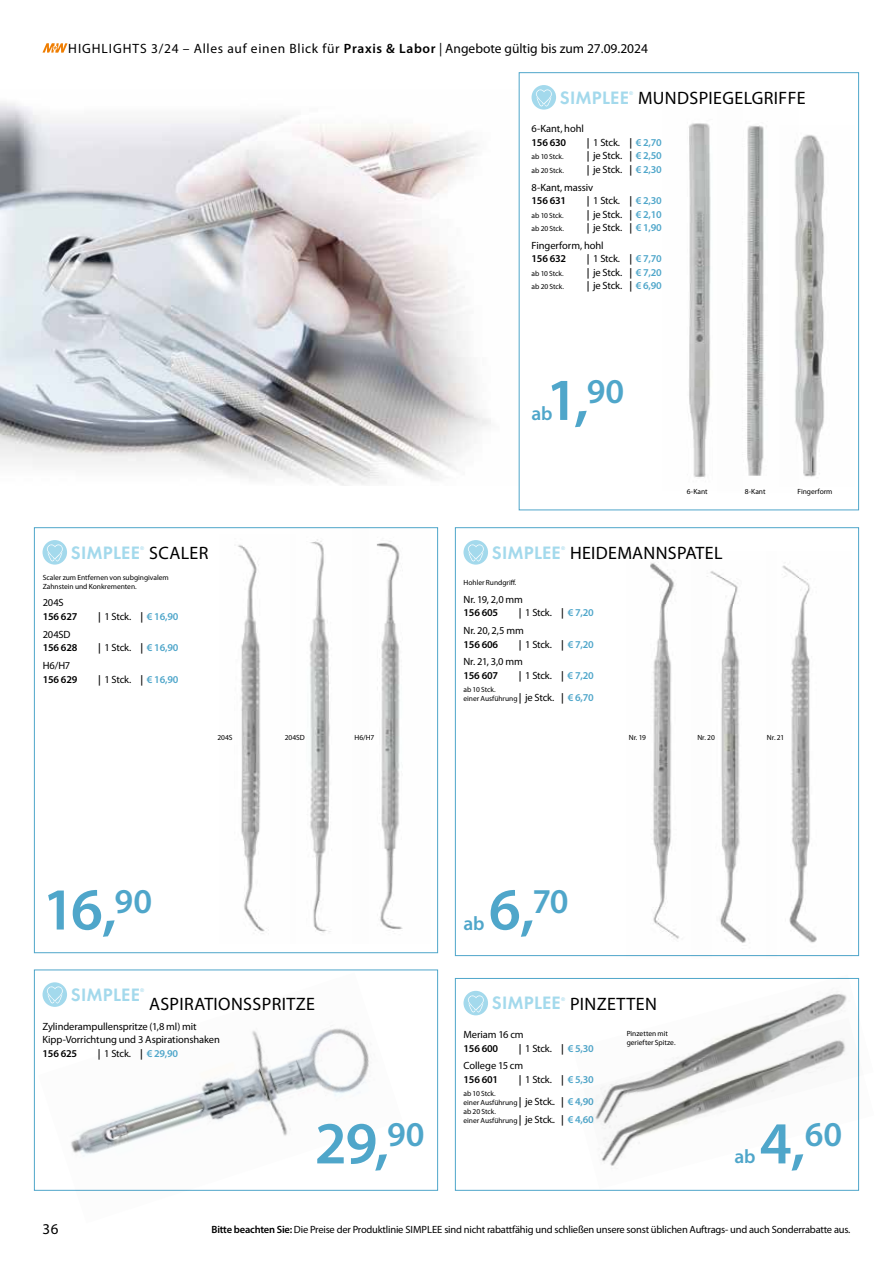
<style>
.page{position:relative;width:893px;height:1263px;background:#fff}
.page>*{position:absolute;margin:0;border:0;box-sizing:border-box;transform-origin:0 0}
.t1{font:600 60px "Myriad Pro";color:#4fa6ca}
.t2{font:600 19.5px "Myriad Pro";color:#4fa6ca}
.t3{font:600 18.6px "Futura PT";letter-spacing:.01em;color:#a3d9ec}
.t4{font:18px "Myriad Pro";letter-spacing:.02em;color:#000}
.t5{font:15px "Myriad Pro";color:#000}
.t6{font:13.5px "Myriad Pro";letter-spacing:.05em;color:#000}
.t7{font:10.5px/17.7px "Myriad Pro";letter-spacing:-.02em;color:#000}
.t8{font:600 10.5px "Myriad Pro";letter-spacing:-.02em;color:#000}
.t9{font:7.5px/9px "Myriad Pro";letter-spacing:-.005em;color:#000}
.t10{font:600 5.4px "Futura PT";color:#a3d9ec}
.s1{font-weight:600}
.s2{font-weight:600;color:#4fa6ca}
.s3{font-family:"Myriad Pro";font-weight:400;font-size:18px;color:#000}
.s4{font-weight:600;font-size:10.5px}
.s5{font-size:10.5px}
.s6{font-weight:600;font-size:10.5px;color:#4fa6ca}
</style>
<div class="page">
<svg style="left:42px;top:43px;width:26px;height:10px"></svg>
<img style="left:0;top:90px;width:519px;height:395px">
<div style="left:455px;top:978px;width:404px;height:213px;background:#fff;border:1px solid #4fa6ca"></div>
<div style="left:34px;top:969px;width:404px;height:222px;background:#fff;border:1px solid #4fa6ca"></div>
<div style="left:34px;top:527px;width:404px;height:426px;background:#fff;border:1px solid #4fa6ca"></div>
<img style="left:238px;top:545px;width:29px;height:389px">
<img style="left:291px;top:528px;width:62px;height:405px">
<img style="left:353px;top:528px;width:77px;height:401px">
<div style="left:43px;top:540px;width:24px;height:25px;background:#a3d9ec;border-radius:50%"></div>
<img style="left:45px;top:544px;width:18px;height:18px">
<img style="left:573px;top:977px;width:287px;height:41px">
<img style="left:591px;top:1018px;width:269px;height:171px">
<div style="left:463px;top:991px;width:25px;height:24px;background:#a3d9ec;border-radius:50%"></div>
<img style="left:466px;top:994px;width:18px;height:19px">
<div style="left:455px;top:527px;width:404px;height:429px;background:#fff;border:1px solid #4fa6ca"></div>
<img style="left:627px;top:563px;width:64px;height:394px">
<img style="left:691px;top:571px;width:75px;height:386px">
<img style="left:766px;top:565px;width:85px;height:392px">
<div style="left:463px;top:540px;width:25px;height:25px;background:#a3d9ec;border-radius:50%"></div>
<img style="left:466px;top:544px;width:18px;height:18px">
<div style="left:519px;top:72px;width:340px;height:438px;background:#fff;border:1px solid #4fa6ca"></div>
<img style="left:689px;top:123px;width:22px;height:355px">
<img style="left:743px;top:125px;width:21px;height:351px">
<img style="left:794px;top:135px;width:31px;height:342px">
<div style="left:531px;top:85px;width:25px;height:25px;background:#a3d9ec;border-radius:50%"></div>
<img style="left:534px;top:89px;width:18px;height:18px">
<img style="left:38px;top:982px;width:365px;height:209px">
<div style="left:43px;top:982px;width:24px;height:25px;background:#a3d9ec;border-radius:50%"></div>
<img style="left:45px;top:986px;width:18px;height:18px">
<p class="t6" style="left:68px;top:40px;width:581px">HIGHLIGHTS 3/24 – Alles auf einen Blick für <span class="s1">Praxis &amp; Labor</span> | Angebote gültig bis zum 27.09.2024</p>
<h3 class="t3" style="left:560px;top:86px;width:70px">SIMPLEE</h3>
<p class="t10" style="left:629px;top:90px;width:6px">®</p>
<h3 class="t4" style="left:638px;top:87px;width:169px">MUNDSPIEGELGRIFFE</h3>
<p class="t7" style="left:531px;top:120px;width:54px">6-Kant, hohl</p>
<p class="t8" style="left:531px;top:136px;width:36px">156 630</p>
<p class="t7" style="left:587px;top:133px;width:77px"><span class="s1">|</span> 1 Stck. <span class="s1">|</span> <span class="s2">€ 2,70</span></p>
<p class="t9" style="left:531px;top:152px;width:34px">ab 10 Stck.</p>
<p class="t7" style="left:587px;top:147px;width:77px"><span class="s1">|</span> je Stck. <span class="s1">|</span> <span class="s2">€ 2,50</span></p>
<p class="t9" style="left:531px;top:166px;width:34px">ab 20 Stck.</p>
<p class="t7" style="left:531px;top:160px;width:132px;text-indent:55px"><span class="s1">|</span> je Stck. <span class="s1">|</span> <span class="s2">€ 2,30<br></span>8-Kant, massiv</p>
<p class="t8" style="left:531px;top:194px;width:36px">156 631</p>
<p class="t7" style="left:587px;top:191px;width:77px"><span class="s1">|</span> 1 Stck. <span class="s1">|</span> <span class="s2">€ 2,30</span></p>
<p class="t9" style="left:531px;top:210px;width:34px">ab 10 Stck.</p>
<p class="t7" style="left:587px;top:205px;width:77px"><span class="s1">|</span> je Stck. <span class="s1">|</span> <span class="s2">€ 2,10</span></p>
<p class="t9" style="left:531px;top:224px;width:34px">ab 20 Stck.</p>
<p class="t7" style="left:531px;top:218px;width:132px;text-indent:55px"><span class="s1">|</span> je Stck. <span class="s1">|</span> <span class="s2">€ 1,90<br></span>Fingerform, hohl</p>
<p class="t8" style="left:531px;top:252px;width:36px">156 632</p>
<p class="t7" style="left:587px;top:250px;width:77px"><span class="s1">|</span> 1 Stck. <span class="s1">|</span> <span class="s2">€ 7,70</span></p>
<p class="t9" style="left:531px;top:269px;width:34px">ab 10 Stck.</p>
<p class="t7" style="left:587px;top:263px;width:77px"><span class="s1">|</span> je Stck. <span class="s1">|</span> <span class="s2">€ 7,20</span></p>
<p class="t9" style="left:531px;top:282px;width:34px">ab 20 Stck.</p>
<p class="t7" style="left:587px;top:277px;width:77px"><span class="s1">|</span> je Stck. <span class="s1">|</span> <span class="s2">€ 6,90</span></p>
<h1 class="t1" style="left:546px;top:362px;width:80px">1,<sup>90</sup></h1>
<h2 class="t2" style="left:531px;top:401px;width:23px">ab</h2>
<p class="t9" style="left:687px;top:486px;width:22px">6-Kant</p>
<p class="t9" style="left:745px;top:486px;width:22px">8-Kant</p>
<p class="t9" style="left:797px;top:486px;width:37px">Fingerform</p>
<h3 class="t3" style="left:71px;top:541px;width:139px">SIMPLEE <span class="s3">SCALER</span></h3>
<p class="t10" style="left:140px;top:545px;width:6px">®</p>
<h3 class="t3" style="left:492px;top:541px;width:70px">SIMPLEE</h3>
<p class="t10" style="left:561px;top:545px;width:6px">®</p>
<h3 class="t4" style="left:570px;top:542px;width:154px">HEIDEMANNSPATEL</h3>
<p class="t9" style="left:43px;top:573px;width:128px">Scaler zum Entfernen von subgingivalem<br>Zahnstein und Konkrementen.</p>
<p class="t7" style="left:43px;top:594px;width:23px">204S</p>
<p class="t8" style="left:43px;top:610px;width:36px">156 627</p>
<p class="t7" style="left:98px;top:607px;width:82px"><span class="s1">|</span> 1 Stck. <span class="s1">|</span> <span class="s2">€ 16,90</span></p>
<p class="t7" style="left:43px;top:625px;width:29px">204SD</p>
<p class="t8" style="left:43px;top:641px;width:36px">156 628</p>
<p class="t7" style="left:98px;top:639px;width:82px"><span class="s1">|</span> 1 Stck. <span class="s1">|</span> <span class="s2">€ 16,90</span></p>
<p class="t7" style="left:43px;top:656px;width:29px">H6/H7</p>
<p class="t8" style="left:43px;top:672px;width:36px">156 629</p>
<p class="t7" style="left:98px;top:670px;width:82px"><span class="s1">|</span> 1 Stck. <span class="s1">|</span> <span class="s2">€ 16,90</span></p>
<p class="t9" style="left:463px;top:578px;width:54px">Hohler Rundgriff.</p>
<p class="t7" style="left:463px;top:590px;width:61px">Nr. 19, 2,0 mm</p>
<p class="t8" style="left:463px;top:606px;width:36px">156 605</p>
<p class="t7" style="left:463px;top:604px;width:132px;text-indent:55px"><span class="s1">|</span> 1 Stck. <span class="s1">|</span> <span class="s2">€ 7,20<br></span>Nr. 20, 2,5 mm</p>
<p class="t8" style="left:463px;top:637px;width:36px">156 606</p>
<p class="t7" style="left:463px;top:635px;width:132px;text-indent:55px"><span class="s1">|</span> 1 Stck. <span class="s1">|</span> <span class="s2">€ 7,20<br></span>Nr. 21, 3,0 mm</p>
<p class="t8" style="left:463px;top:669px;width:36px">156 607</p>
<p class="t7" style="left:519px;top:666px;width:77px"><span class="s1">|</span> 1 Stck. <span class="s1">|</span> <span class="s2">€ 7,20</span></p>
<p class="t9" style="left:463px;top:685px;width:132px">ab 10 Stck.<br>einer Ausführung <span class="s4">|</span> <span class="s5">je Stck.</span> <span class="s4">|</span> <span class="s6">€ 6,70</span></p>
<p class="t9" style="left:217px;top:733px;width:17px">204S</p>
<p class="t9" style="left:285px;top:733px;width:22px">204SD</p>
<p class="t9" style="left:354px;top:733px;width:21px">H6/H7</p>
<p class="t9" style="left:629px;top:733px;width:19px">Nr. 19</p>
<p class="t9" style="left:697px;top:733px;width:19px">Nr. 20</p>
<p class="t9" style="left:767px;top:733px;width:19px">Nr. 21</p>
<h1 class="t1" style="left:43px;top:871px;width:111px">16,<sup>90</sup></h1>
<h1 class="t1" style="left:489px;top:871px;width:82px">6,<sup>70</sup></h1>
<h2 class="t2" style="left:463px;top:910px;width:23px">ab</h2>
<h3 class="t3" style="left:71px;top:983px;width:70px">SIMPLEE</h3>
<p class="t10" style="left:140px;top:987px;width:6px">®</p>
<h3 class="t4" style="left:149px;top:992px;width:167px">ASPIRATIONSSPRITZE</h3>
<p class="t7" style="left:43px;top:1019px;width:179px;line-height:13.5px">Zylinderampullenspritze (1,8 ml) mit<br>Kipp-Vorrichtung und 3 Aspirationshaken</p>
<p class="t8" style="left:43px;top:1046px;width:36px">156 625</p>
<p class="t7" style="left:98px;top:1044px;width:82px"><span class="s1">|</span> 1 Stck. <span class="s1">|</span> <span class="s2">€ 29,90</span></p>
<h1 class="t1" style="left:315px;top:1105px;width:111px">29,<sup>90</sup></h1>
<h3 class="t3" style="left:492px;top:991px;width:70px">SIMPLEE</h3>
<p class="t10" style="left:561px;top:995px;width:6px">®</p>
<h3 class="t4" style="left:570px;top:992px;width:88px">PINZETTEN</h3>
<p class="t7" style="left:463px;top:1025px;width:62px">Meriam 16 cm</p>
<p class="t8" style="left:463px;top:1041px;width:36px">156 600</p>
<p class="t7" style="left:463px;top:1039px;width:132px;text-indent:55px"><span class="s1">|</span> 1 Stck. <span class="s1">|</span> <span class="s2">€ 5,30<br></span>College 15 cm</p>
<p class="t8" style="left:463px;top:1072px;width:36px">156 601</p>
<p class="t7" style="left:519px;top:1070px;width:77px"><span class="s1">|</span> 1 Stck. <span class="s1">|</span> <span class="s2">€ 5,30</span></p>
<p class="t9" style="left:463px;top:1089px;width:132px">ab 10 Stck.<br>einer Ausführung <span class="s4">|</span> <span class="s5">je Stck.</span> <span class="s4">|</span> <span class="s6">€ 4,90 </span>ab 20 Stck.<br>einer Ausführung <span class="s4">|</span> <span class="s5">je Stck.</span> <span class="s4">|</span> <span class="s6">€ 4,60</span></p>
<p class="t9" style="left:627px;top:1029px;width:50px">Pinzetten mit geriefter Spitze.</p>
<h1 class="t1" style="left:760px;top:1105px;width:84px">4,<sup>60</sup></h1>
<h2 class="t2" style="left:734px;top:1144px;width:23px">ab</h2>
<h3 class="t5" style="left:43px;top:1219px;width:17px">36</h3>
<p class="t7" style="left:212px;top:1220px;width:640px"><span class="s1">Bitte beachten Sie:</span> Die Preise der Produktlinie SIMPLEE sind nicht rabattfähig und schließen unsere sonst üblichen Auftrags- und auch Sonderrabatte aus.</p>
</div>
